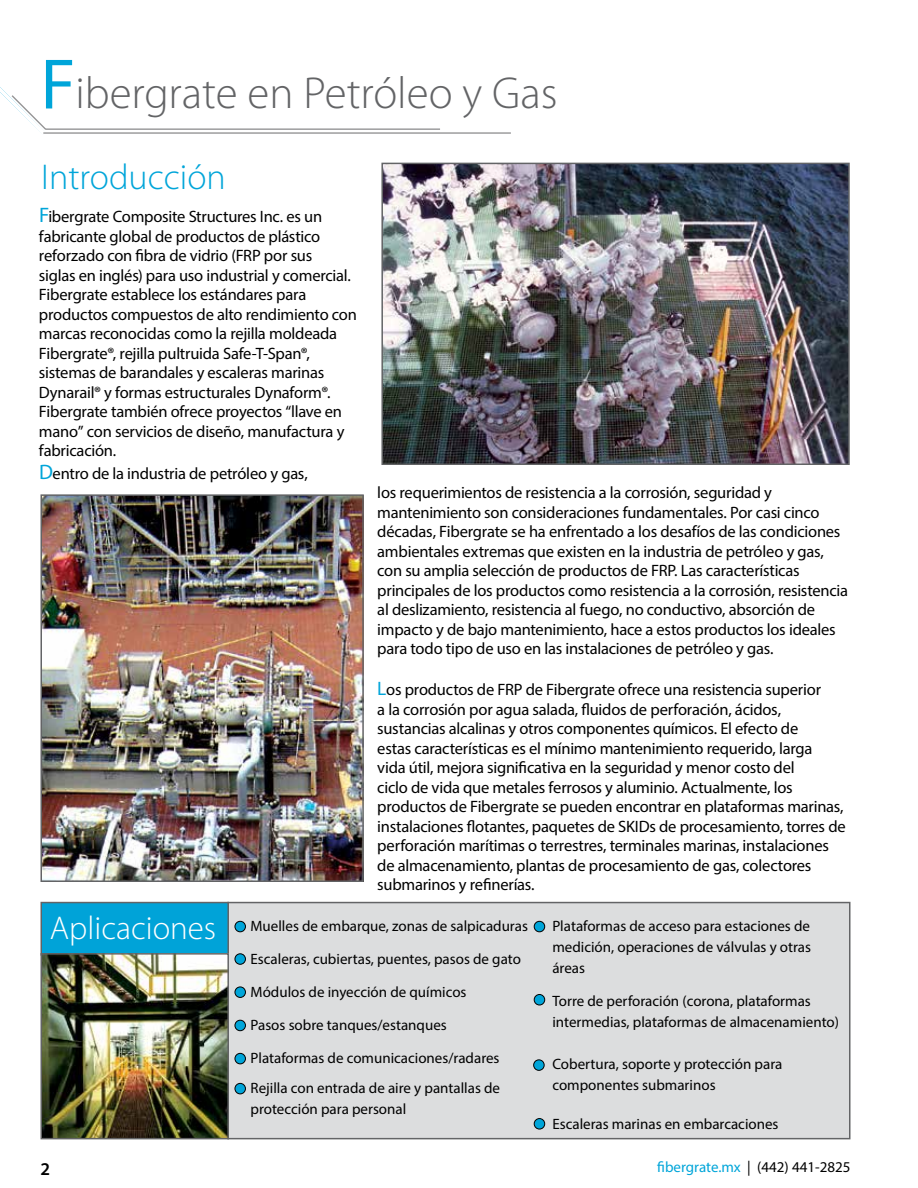
<style>
.page{position:relative;width:918px;height:1188px;background:#fff}
.page>*{position:absolute;margin:0;border:0;box-sizing:border-box;transform-origin:0 0}
.t1{font:300 45px "Myriad Pro";color:#636466}
.t2{font:300 36px "Myriad Pro";color:#00a5d9}
.t3{font:300 33px "Myriad Pro";color:#fff}
.t4{font:600 18px "Myriad Pro";color:#000}
.t5{font:16.5px/19.5px "Myriad Pro";letter-spacing:-.015em;color:#000}
.t6{font:15px/21px "Myriad Pro";color:#000}
.s1{font-weight:400;font-size:72px;color:#00a5d9}
.s2{font-size:21px;color:#00a5d9}
.s3{font-size:19.5px;color:#00a5d9}
.s4{color:#00a5d9}
</style>
<div class="page">
<hr style="left:43px;top:132px;width:468px;height:2px;background:#949495">
<hr style="left:45px;top:128px;width:395px;height:2px;background:#949495">
<svg style="left:0;top:87px;width:49px;height:47px"></svg>
<div style="left:227px;top:902px;width:623px;height:237px;background:#dcddde;border:2px solid #636466"></div>
<div style="left:40px;top:902px;width:189px;height:54px;background:#00a3d8;border:2px solid #636466"></div>
<img style="left:43px;top:956px;width:183px;height:180px">
<div style="left:40px;top:953px;width:189px;height:186px;border:2px solid #636466"></div>
<img style="left:384px;top:166px;width:463px;height:296px">
<div style="left:381px;top:163px;width:469px;height:302px;border:2px solid #636466"></div>
<img style="left:43px;top:497px;width:318px;height:382px">
<div style="left:40px;top:494px;width:324px;height:388px;border:2px solid #636466"></div>
<div style="left:235px;top:921px;width:10px;height:11px;background:#00a5d9;border-radius:50%"></div>
<div style="left:235px;top:921px;width:11px;height:11px;border:1px solid #000;border-radius:50%"></div>
<div style="left:235px;top:954px;width:10px;height:10px;background:#00a5d9;border-radius:50%"></div>
<div style="left:235px;top:953px;width:11px;height:12px;border:1px solid #000;border-radius:50%"></div>
<div style="left:235px;top:1020px;width:10px;height:11px;background:#00a5d9;border-radius:50%"></div>
<div style="left:235px;top:1020px;width:11px;height:11px;border:1px solid #000;border-radius:50%"></div>
<div style="left:235px;top:1083px;width:10px;height:11px;background:#00a5d9;border-radius:50%"></div>
<div style="left:235px;top:1083px;width:11px;height:11px;border:1px solid #000;border-radius:50%"></div>
<div style="left:235px;top:987px;width:10px;height:10px;background:#00a5d9;border-radius:50%"></div>
<div style="left:235px;top:987px;width:11px;height:11px;border:1px solid #000;border-radius:50%"></div>
<div style="left:235px;top:1053px;width:10px;height:11px;background:#00a5d9;border-radius:50%"></div>
<div style="left:235px;top:1053px;width:11px;height:11px;border:1px solid #000;border-radius:50%"></div>
<div style="left:534px;top:921px;width:11px;height:11px;background:#00a5d9;border-radius:50%"></div>
<div style="left:534px;top:921px;width:11px;height:11px;border:1px solid #000;border-radius:50%"></div>
<div style="left:534px;top:994px;width:11px;height:11px;background:#00a5d9;border-radius:50%"></div>
<div style="left:534px;top:994px;width:11px;height:11px;border:1px solid #000;border-radius:50%"></div>
<svg style="left:534px;top:1060px;width:10px;height:10px"></svg>
<div style="left:533px;top:1059px;width:12px;height:12px;border:1px solid #000;border-radius:50%"></div>
<div style="left:534px;top:1119px;width:11px;height:10px;background:#00a5d9;border-radius:50%"></div>
<div style="left:534px;top:1118px;width:11px;height:11px;border:1px solid #000;border-radius:50%"></div>
<h1 class="t1" style="left:40px;top:66px;width:519px"><span class="s1">F</span>ibergrate en Petróleo y Gas</h1>
<h2 class="t2" style="left:41px;top:155px;width:186px">Introducción</h2>
<p class="t5" style="left:39px;top:206px;width:319px"><span class="s2">F</span>ibergrate Composite Structures Inc. es un fabricante global de productos de plástico reforzado con fibra de vidrio (FRP por sus<br>siglas en inglés) para uso industrial y comercial.<br>Fibergrate establece los estándares para productos compuestos de alto rendimiento con marcas reconocidas como la rejilla moldeada Fibergrate®, rejilla pultruida Safe-T-Span®, sistemas de barandales y escaleras marinas Dynarail® y formas estructurales Dynaform®.<br>Fibergrate también ofrece proyectos “llave en mano” con servicios de diseño, manufactura y fabricación.</p>
<p class="t5" style="left:39px;top:463px;width:270px"><span class="s2">D</span>entro de la industria de petróleo y gas,</p>
<p class="t5" style="left:377px;top:482px;width:472px">los requerimientos de resistencia a la corrosión, seguridad y mantenimiento son consideraciones fundamentales. Por casi cinco décadas, Fibergrate se ha enfrentado a los desafíos de las condiciones ambientales extremas que existen en la industria de petróleo y gas, con su amplia selección de productos de FRP. Las características principales de los productos como resistencia a la corrosión, resistencia al deslizamiento, resistencia al fuego, no conductivo, absorción de impacto y de bajo mantenimiento, hace a estos productos los ideales para todo tipo de uso en las instalaciones de petróleo y gas.</p>
<p class="t5" style="left:377px;top:680px;width:470px"><span class="s3">L</span>os productos de FRP de Fibergrate ofrece una resistencia superior<br>a la corrosión por agua salada, fluidos de perforación, ácidos, sustancias alcalinas y otros componentes químicos. El efecto de<br>estas características es el mínimo mantenimiento requerido, larga<br>vida útil, mejora significativa en la seguridad y menor costo del<br>ciclo de vida que metales ferrosos y aluminio. Actualmente, los productos de Fibergrate se pueden encontrar en plataformas marinas, instalaciones flotantes, paquetes de SKIDs de procesamiento, torres de perforación marítimas o terrestres, terminales marinas, instalaciones de almacenamiento, plantas de procesamiento de gas, colectores submarinos y refinerías.</p>
<h3 class="t3" style="left:50px;top:908px;width:168px">Aplicaciones</h3>
<p class="t6" style="left:251px;top:915px;width:279px">Muelles de embarque, zonas de salpicaduras</p>
<p class="t6" style="left:251px;top:948px;width:272px">Escaleras, cubiertas, puentes, pasos de gato</p>
<p class="t6" style="left:251px;top:981px;width:218px">Módulos de inyección de químicos</p>
<p class="t6" style="left:251px;top:1014px;width:198px">Pasos sobre tanques/estanques</p>
<p class="t6" style="left:251px;top:1043px;width:251px;line-height:30px">Plataformas de comunicaciones/radares<br>Rejilla con entrada de aire y pantallas de</p>
<p class="t6" style="left:251px;top:1098px;width:157px">protección para personal</p>
<p class="t6" style="left:552px;top:915px;width:260px;text-align:justify">Plataformas de acceso para estaciones de medición, operaciones de válvulas y otras áreas</p>
<p class="t6" style="left:552px;top:990px;width:288px">Torre de perforación (corona, plataformas intermedias, plataformas de almacenamiento)</p>
<p class="t6" style="left:552px;top:1053px;width:232px">Cobertura, soporte y protección para componentes submarinos</p>
<p class="t6" style="left:552px;top:1113px;width:228px">Escaleras marinas en embarcaciones</p>
<p class="t4" style="left:40px;top:1157px;width:11px">2</p>
<p class="t6" style="left:657px;top:1156px;width:195px"><span class="s4">fibergrate.mx</span> | (442) 441-2825</p>
</div>
